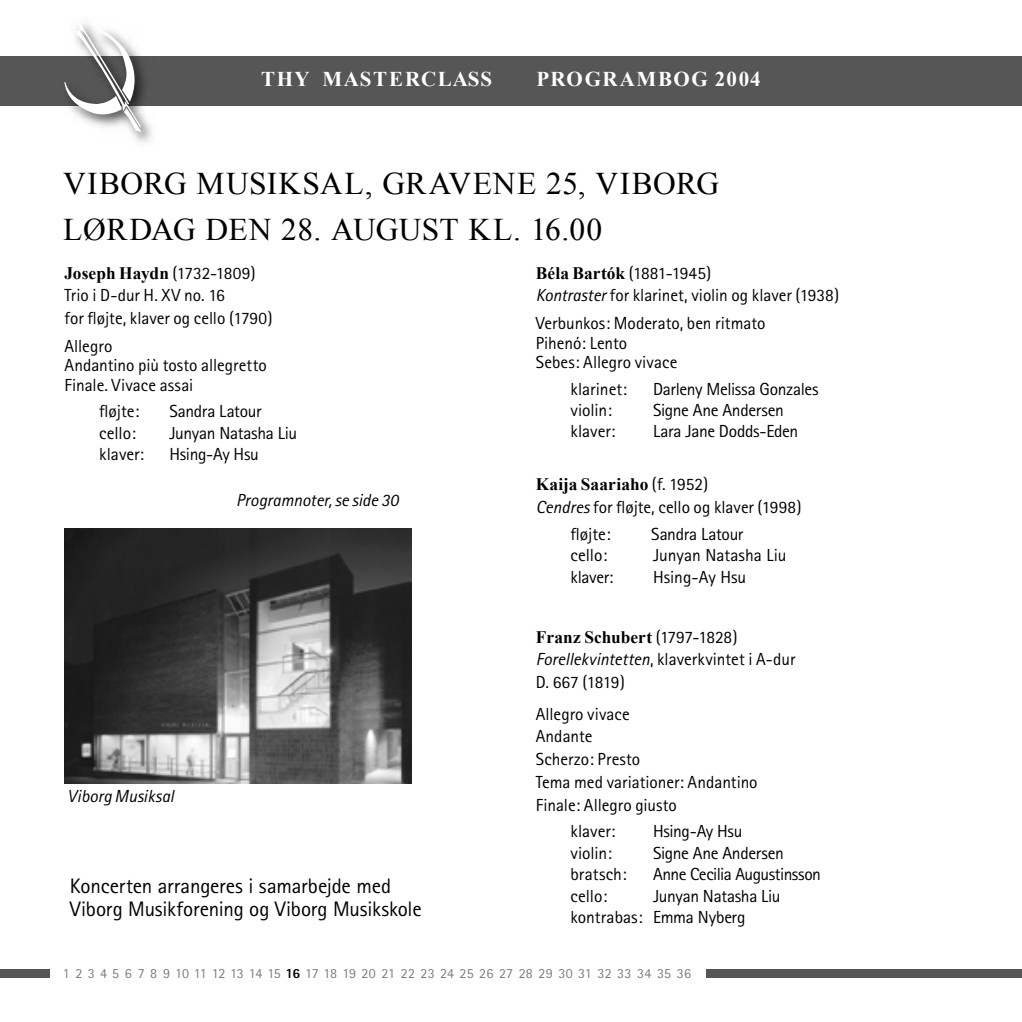
<style>
.page{position:relative;width:1022px;height:1022px;background:#fff}
.page>*{position:absolute;margin:0;border:0;box-sizing:border-box;transform-origin:0 0}
.t1{font:31.5px/45.5px "Times New Roman";letter-spacing:.015em;color:#000}
.t2{font:21px/22.8px "Rotis Sans Serif";letter-spacing:-.01em;color:#000}
.t3{font:700 21px "Times New Roman";letter-spacing:.07em;color:#fff}
.t4{font:17.5px/22.8px "Rotis Sans Serif";letter-spacing:-.005em;color:#000}
.t5{font:700 17.5px "Times New Roman";letter-spacing:.005em;color:#000}
.t6{font:italic 17.5px "Rotis Sans Serif";color:#000}
.t7{font:17.5px "Rotis Sans Serif";letter-spacing:-.03em;color:#000}
.t8{font:14px "Rotis Sans Serif";letter-spacing:.005em;color:#7b7c7c}
.s1{font-family:"Rotis Sans Serif";font-weight:400}
.s2{font-family:"Times New Roman";font-weight:700}
.s3{font-style:italic}
.s4{font-weight:800;color:#000}
</style>
<div class="page">
<div style="left:0;top:969px;width:50px;height:9px;background:#565656"></div>
<div style="left:707px;top:969px;width:315px;height:9px;background:#565656"></div>
<div style="left:0;top:56px;width:1022px;height:50px;background:#565656"></div>
<img style="left:131px;top:106px;width:21px;height:36px">
<svg style="left:64px;top:23px;width:78px;height:109px"></svg>
<img style="left:64px;top:529px;width:348px;height:254px">
<p class="t3" style="left:261px;top:65px;width:232px">THY MASTERCLASS</p>
<p class="t3" style="left:537px;top:65px;width:226px">PROGRAMBOG 2004</p>
<h1 class="t1" style="left:63px;top:160px;width:658px">VIBORG MUSIKSAL, GRAVENE 25, VIBORG<br>LØRDAG DEN 28. AUGUST KL. 16.00</h1>
<p class="t5" style="left:64px;top:261px;width:193px">Joseph Haydn <span class="s1">(1732-1809)</span></p>
<p class="t4" style="left:64px;top:284px;width:210px">Trio i D-dur H. XV no. 16<br>for fløjte, klaver og cello (1790)</p>
<p class="t4" style="left:64px;top:336px;width:204px;line-height:19.2px">Allegro<br>Andantino più tosto allegretto<br>Finale. Vivace assai</p>
<p class="t4" style="left:99px;top:400px;width:42px">fløjte:</p>
<p class="t4" style="left:169px;top:400px;width:94px">Sandra Latour</p>
<p class="t4" style="left:99px;top:421px;width:38px">cello:</p>
<p class="t4" style="left:169px;top:421px;width:129px">Junyan Natasha Liu</p>
<p class="t4" style="left:99px;top:443px;width:46px">klaver:</p>
<p class="t4" style="left:169px;top:443px;width:91px">Hsing-Ay Hsu</p>
<p class="t4" style="left:536px;top:261px;width:305px"><span class="s2">Béla Bartók</span> (1881-1945)<br><span class="s3">Kontraster</span> for klarinet, violin og klaver (1938)</p>
<p class="t4" style="left:536px;top:314px;width:231px;line-height:19.2px">Verbunkos: Moderato, ben ritmato<br>Pihenó: Lento<br>Sebes: Allegro vivace</p>
<p class="t4" style="left:570px;top:377px;width:58px">klarinet:</p>
<p class="t4" style="left:653px;top:377px;width:167px">Darleny Melissa Gonzales</p>
<p class="t4" style="left:570px;top:399px;width:43px">violin:</p>
<p class="t4" style="left:653px;top:399px;width:132px">Signe Ane Andersen</p>
<p class="t4" style="left:570px;top:420px;width:46px">klaver:</p>
<p class="t4" style="left:653px;top:420px;width:147px">Lara Jane Dodds-Eden</p>
<p class="t5" style="left:536px;top:472px;width:174px">Kaija Saariaho <span class="s1">(f. 1952)</span></p>
<p class="t4" style="left:570px;top:494px;width:233px;line-height:26.8px;text-indent:-35px"><span class="s3">Cendres</span> for fløjte, cello og klaver (1998) fløjte:</p>
<p class="t6" style="left:236px;top:490px;width:164px">Programnoter, se side 30</p>
<p class="t4" style="left:651px;top:522px;width:94px">Sandra Latour</p>
<p class="t6" style="left:68px;top:786px;width:108px">Viborg Musiksal</p>
<p class="t2" style="left:70px;top:874px;width:353px">Koncerten arrangeres i samarbejde med<br>Viborg Musikforening og Viborg Musikskole</p>
<p class="t4" style="left:570px;top:544px;width:38px">cello:</p>
<p class="t4" style="left:653px;top:544px;width:135px">Junyan Natasha Liu</p>
<p class="t4" style="left:570px;top:565px;width:44px">klaver:</p>
<p class="t4" style="left:653px;top:565px;width:95px">Hsing-Ay Hsu</p>
<p class="t5" style="left:536px;top:625px;width:203px">Franz Schubert <span class="s1">(1797-1828)</span></p>
<p class="t4" style="left:536px;top:648px;width:261px"><span class="s3">Forellekvintetten</span>, klaverkvintet i A-dur<br>D. 667 (1819)</p>
<p class="t4" style="left:536px;top:702px;width:223px">Allegro vivace<br>Andante<br>Scherzo: Presto<br>Tema med variationer: Andantino<br>Finale: Allegro giusto</p>
<p class="t4" style="left:570px;top:820px;width:46px">klaver:</p>
<p class="t4" style="left:653px;top:820px;width:91px">Hsing-Ay Hsu</p>
<p class="t4" style="left:570px;top:841px;width:43px">violin:</p>
<p class="t4" style="left:653px;top:841px;width:132px">Signe Ane Andersen</p>
<p class="t4" style="left:570px;top:863px;width:58px">bratsch:</p>
<p class="t7" style="left:653px;top:864px;width:169px">Anne Cecilia Augustinsson</p>
<p class="t4" style="left:570px;top:884px;width:38px">cello:</p>
<p class="t4" style="left:570px;top:885px;width:212px;line-height:21.5px;text-indent:83px">Junyan Natasha Liu kontrabas: Emma Nyberg</p>
<p class="t8" style="left:63px;top:965px;width:630px">1 2 3 4 5 6 7 8 9 10 11 12 13 14 15 <span class="s4">16</span> 17 18 19 20 21 22 23 24 25 26 27 28 29 30 31 32 33 34 35 36</p>
</div>
